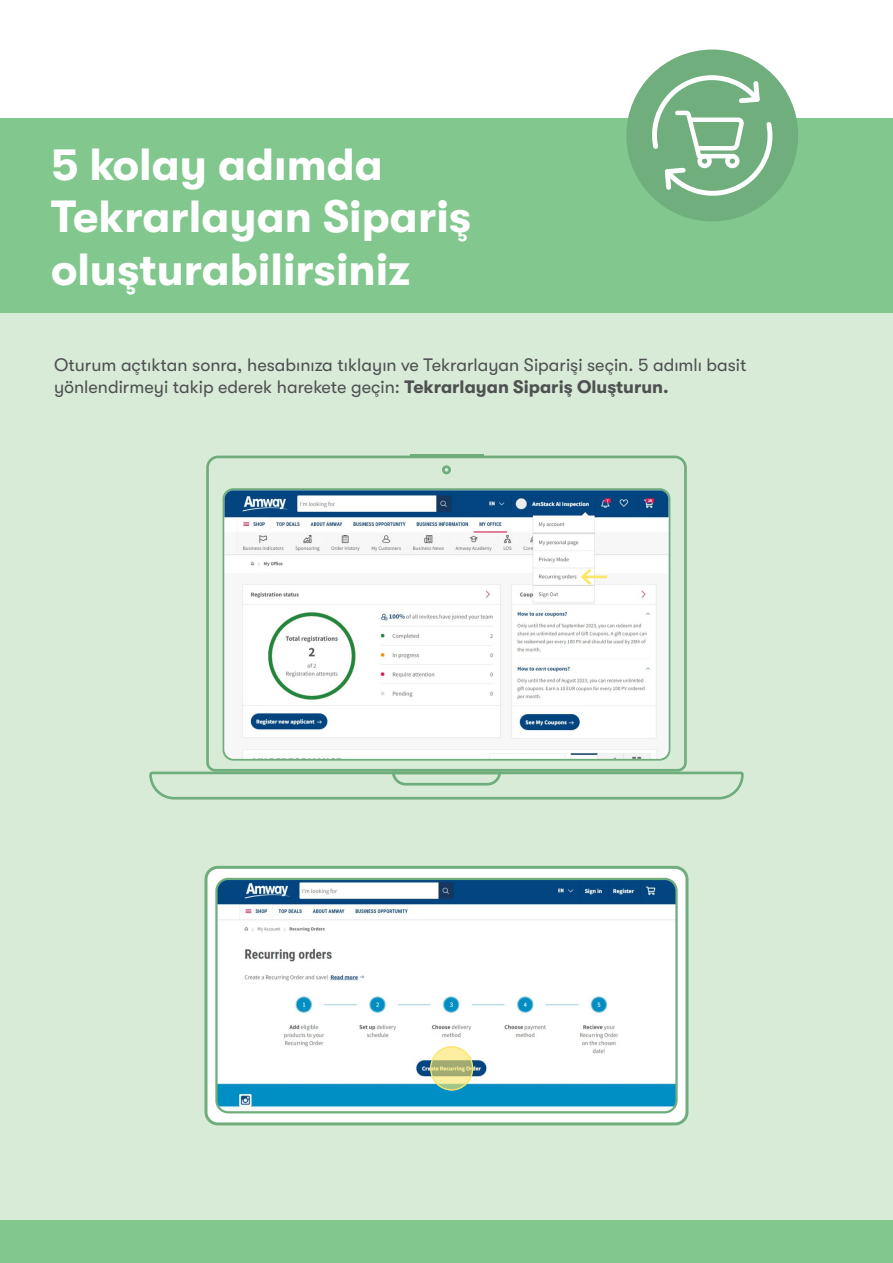
<style>
.page{position:relative;width:893px;height:1263px;background:#fff}
.page>*{position:absolute;margin:0;border:0;box-sizing:border-box;transform-origin:0 0}
.tytuł{font:700 45px/52.5px "GT Walsheim";color:#fff}
.t1{font:37.5px "GT Walsheim";color:#fbe669}
.t2{font:18px/21.6px "GT Walsheim";color:#4e5052}
.s1{font-weight:700}
</style>
<div class="page">
<div style="left:0;top:160px;width:893px;height:1103px;background:#d8ebd7"></div>
<div style="left:0;top:118px;width:893px;height:194px;background:#82c88e"></div>
<div style="left:626px;top:50px;width:172px;height:171px;background:#70ae7d;border-radius:50%"></div>
<svg style="left:651px;top:65px;width:123px;height:141px"></svg>
<div style="left:0;top:1220px;width:893px;height:43px;background:#82c88e"></div>
<hr style="left:410px;top:454px;width:73px;height:3px;background:#70ad7d">
<svg style="left:206px;top:456px;width:481px;height:315px"></svg>
<svg style="left:442px;top:465px;width:9px;height:9px"></svg>
<svg style="left:149px;top:771px;width:595px;height:28px"></svg>
<svg style="left:223px;top:488px;width:447px;height:273px"></svg>
<img style="left:225px;top:490px;width:443px;height:269px">
<div style="left:206px;top:867px;width:481px;height:257px;background:#fff;border-radius:12px"></div>
<div style="left:204px;top:866px;width:484px;height:259px;border:3px solid #70ad7d;border-radius:12px"></div>
<img style="left:218px;top:881px;width:457px;height:230px">
<div style="left:215px;top:878px;width:463px;height:235px;border:2px solid #70ad7d;border-radius:12px"></div>
<svg style="left:431px;top:1047px;width:42px;height:43px"></svg>
<div style="left:430px;top:1046px;width:43px;height:44px;border:1px solid #fbe669;border-radius:50%"></div>
<p class="tytuł" style="left:51px;top:138px;width:422px">5 kolay adımda<br>Tekrarlayan Sipariş oluşturabilirsiniz</p>
<p class="t2" style="left:54px;top:354px;width:694px">Oturum açtıktan sonra, hesabınıza tıklayın ve Tekrarlayan Siparişi seçin. 5 adımlı basit yönlendirmeyi takip ederek harekete geçin: <span class="s1">Tekrarlayan Sipariş Oluşturun.</span></p>
<p class="t1" style="left:580px;top:556px;width:28px">←</p>
</div>
